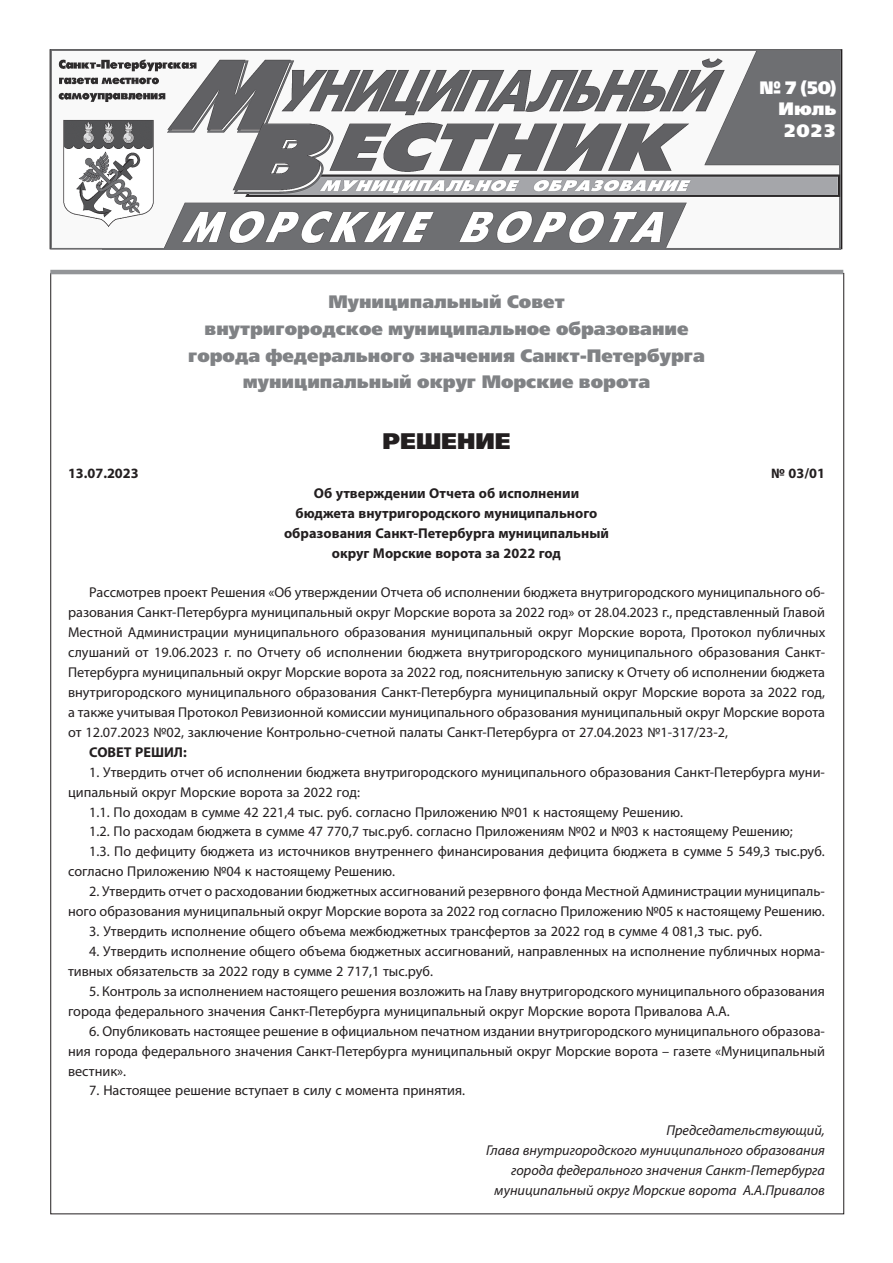
<style>
.page{position:relative;width:893px;height:1263px;background:#fff}
.page>*{position:absolute;margin:0;border:0;box-sizing:border-box;transform-origin:0 0}
.t1{font:22.5px "Free Set Black C";color:#231f20}
.t2{font:18px/26.8px "Free Set Black C";color:#808285;text-align:center}
.t3{font:18px/21.6px "Free Set Black C";color:#fff;text-align:justify}
.t4{font:14.25px/20px "Myriad Pro";color:#231f20;text-align:justify}
.t5{font:700 14.25px/20px "Myriad Pro";color:#231f20;text-align:center}
.t6{font:italic 14.25px/20px "Myriad Pro";color:#231f20;text-align:right}
</style>
<div class="page">
<img style="left:103px;top:99px;width:738px;height:149px">
<img style="left:50px;top:49px;width:791px;height:50px">
<img style="left:50px;top:99px;width:53px;height:150px">
<img style="left:103px;top:248px;width:738px;height:1px">
<hr style="left:50px;top:270px;width:793px;height:4px;background:#939598">
<p class="t3" style="left:778px;top:76px;width:59px;text-indent:-19px">№ 7 (50)<br>Июль 2023</p>
<p class="t2" style="left:188px;top:288px;width:518px">Муниципальный Совет<br>внутригородское муниципальное образование города федерального значения Санкт-Петербурга муниципальный округ Морские ворота</p>
<h1 class="t1" style="left:382px;top:428px;width:130px">РЕШЕНИЕ</h1>
<p class="t5" style="left:68px;top:463px;width:72px">13.07.2023</p>
<p class="t5" style="left:771px;top:463px;width:55px">№ 03/01</p>
<p class="t5" style="left:284px;top:482px;width:326px">Об утверждении Отчета об исполнении бюджета внутригородского муниципального образования Санкт-Петербурга муниципальный округ Морские ворота за 2022 год</p>
<p class="t4" style="left:68px;top:582px;width:759px;text-indent:21px">Рассмотрев проект Решения «Об утверждении Отчета об исполнении бюджета внутригородского муниципального об&shy;разования Санкт-Петербурга муниципальный округ Морские ворота за 2022 год» от 28.04.2023 г., представленный Главой Местной Администрации муниципального образования муниципальный округ Морские ворота, Протокол публичных слушаний от 19.06.2023 г. по Отчету об исполнении бюджета внутригородского муниципального образования Санкт-Петербурга муниципальный округ Морские ворота за 2022 год, пояснительную записку к Отчету об исполнении бюджета внутригородского муниципального образования Санкт-Петербурга муниципальный округ Морские ворота за 2022 год, а также учитывая Протокол Ревизионной комиссии муниципального образования муниципальный округ Морские ворота от 12.07.2023 №02, заключение Контрольно-счетной палаты Санкт-Петербурга от 27.04.2023 №1-317/23-2,</p>
<p class="t5" style="left:89px;top:741px;width:99px">СОВЕТ РЕШИЛ:</p>
<p class="t4" style="left:89px;top:762px;width:737px">1. Утвердить отчет об исполнении бюджета внутригородского муниципального образования Санкт-Петербурга муни-</p>
<p class="t4" style="left:68px;top:782px;width:293px">ципальный округ Морские ворота за 2022 год:</p>
<p class="t4" style="left:89px;top:801px;width:595px">1.1. По доходам в сумме 42 221,4 тыс. руб. согласно Приложению №01 к настоящему Решению.</p>
<p class="t4" style="left:89px;top:821px;width:705px">1.2. По расходам бюджета в сумме 47 770,7 тыс.руб. согласно Приложениям №02 и №03 к настоящему Решению;</p>
<p class="t4" style="left:89px;top:841px;width:737px">1.3. По дефициту бюджета из источников внутреннего финансирования дефицита бюджета в сумме 5 549,3 тыс.руб.</p>
<p class="t4" style="left:68px;top:861px;width:329px">согласно Приложению №04 к настоящему Решению.</p>
<p class="t4" style="left:68px;top:881px;width:758px;text-align:right">2. Утвердить отчет о расходовании бюджетных ассигнований резервного фонда Местной Администрации муниципаль&shy;ного образования муниципальный округ Морские ворота за 2022 год согласно Приложению №05 к настоящему Решению.</p>
<p class="t4" style="left:89px;top:921px;width:674px">3. Утвердить исполнение общего объема межбюджетных трансфертов за 2022 год в сумме 4 081,3 тыс. руб.</p>
<p class="t4" style="left:68px;top:941px;width:758px;text-indent:21px">4. Утвердить исполнение общего объема бюджетных ассигнований, направленных на исполнение публичных норма&shy;тивных обязательств за 2022 году в сумме 2 717,1 тыс.руб.</p>
<p class="t4" style="left:68px;top:981px;width:758px;text-indent:21px">5. Контроль за исполнением настоящего решения возложить на Главу внутригородского муниципального образования города федерального значения Санкт-Петербурга муниципальный округ Морские ворота Привалова А.А.</p>
<p class="t4" style="left:68px;top:1021px;width:758px;text-indent:21px">6. Опубликовать настоящее решение в официальном печатном издании внутригородского муниципального образова&shy;ния города федерального значения Санкт-Петербурга муниципальный округ Морские ворота – газете «Муниципальный вестник».</p>
<p class="t4" style="left:89px;top:1080px;width:377px">7. Настоящее решение вступает в силу с момента принятия.</p>
<p class="t6" style="left:486px;top:1120px;width:340px">Председательствующий,<br>Глава внутригородского муниципального образования города федерального значения Санкт-Петербурга муниципальный округ Морские ворота А.А.Привалов</p>
</div>
